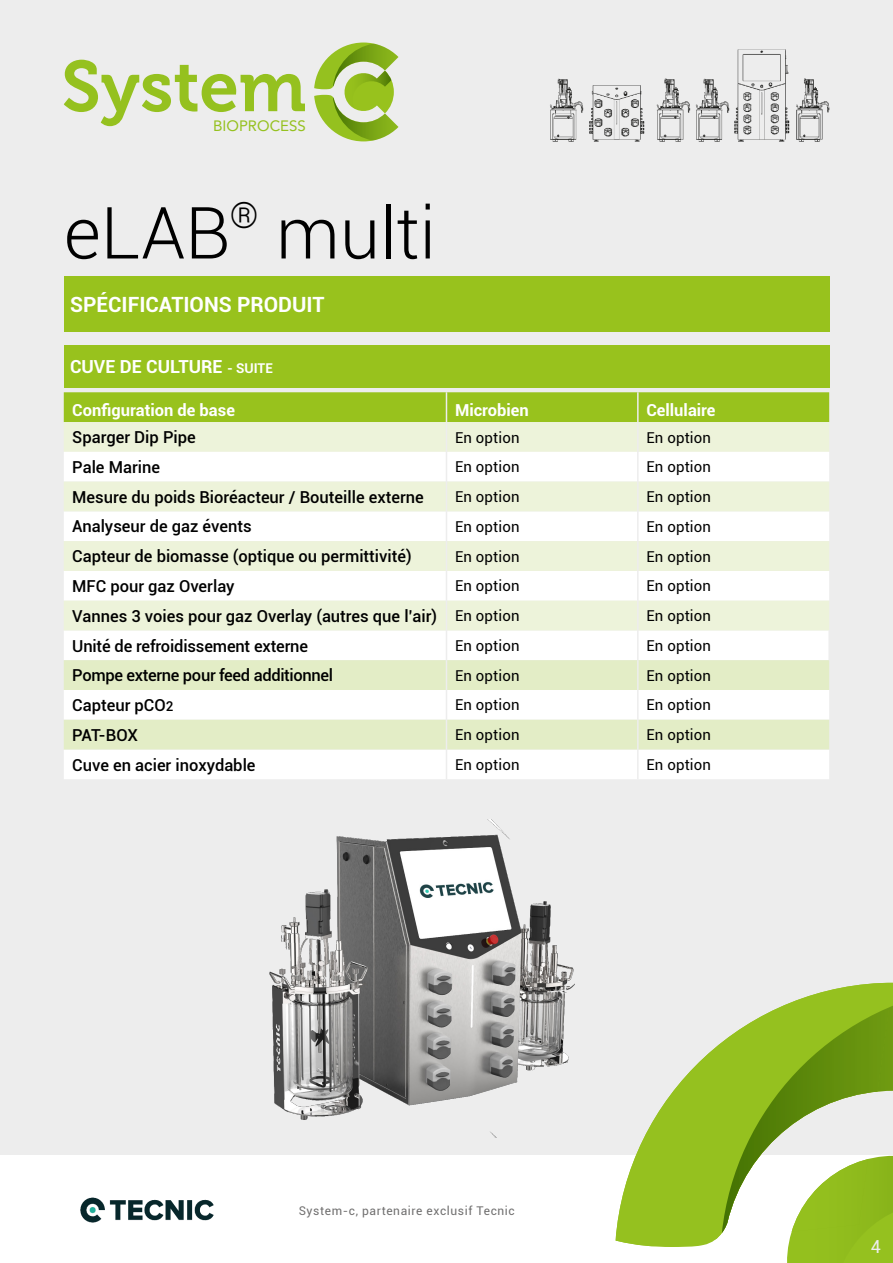
<style>
.page{position:relative;width:893px;height:1263px;background:#fff}
.page>*{position:absolute;margin:0;border:0;box-sizing:border-box;transform-origin:0 0}
._1-TitreProduit{font:300 72px "Roboto";color:#000}
._2-titreTabSpec{font:700 21px "Roboto";color:#fff}
._2-titreTabSpec-2{font:700 18px "Roboto";color:#fff}
.t1{font:18px "Roboto";color:#ededed}
._2-SsTitresTab{font:500 16.5px "Roboto";color:#000}
._2-SsTitresTab-2{font:700 16.5px "Roboto";color:#fff}
._2-SsTitresTab-3{font:500 16.5px "Roboto";letter-spacing:-.02em;color:#000}
._2-TxtSpecTab{font:15px "Roboto";letter-spacing:.01em;color:#000}
.t2{font:15px "Avenir";color:#95c11f}
.t3{font:12px "Roboto";letter-spacing:.05em;color:#706f6f}
.s1{font-size:13.5px}
</style>
<div class="page">
<div style="left:0;top:0;width:893px;height:1154px;background:#ededed"></div>
<svg style="left:64px;top:60px;width:241px;height:66px"></svg>
<svg style="left:314px;top:43px;width:84px;height:98px"></svg>
<img style="left:80px;top:1197px;width:134px;height:26px">
<div style="left:64px;top:276px;width:765px;height:56px;background:#98c21d"></div>
<svg style="left:64px;top:392px;width:765px;height:60px;background:#c2da7c"></svg>
<div style="left:64px;top:452px;width:765px;height:327px;background:#fff"></div>
<svg style="left:64px;top:482px;width:765px;height:148px;background:#f4f7e8"></svg>
<svg style="left:64px;top:660px;width:765px;height:89px;background:#ecf2d9"></svg>
<hr style="left:446px;top:392px;width:1px;height:30px;background:#ededed">
<hr style="left:446px;top:422px;width:1px;height:30px;background:#ededed">
<hr style="left:446px;top:452px;width:1px;height:30px;background:#ededed">
<svg style="left:446px;top:482px;width:1px;height:29px"></svg>
<hr style="left:446px;top:511px;width:1px;height:30px;background:#ededed">
<hr style="left:446px;top:571px;width:1px;height:30px;background:#ededed">
<hr style="left:446px;top:660px;width:1px;height:30px;background:#ededed">
<hr style="left:446px;top:690px;width:1px;height:30px;background:#ededed">
<svg style="left:446px;top:720px;width:1px;height:29px"></svg>
<hr style="left:446px;top:749px;width:1px;height:30px;background:#ededed">
<hr style="left:637px;top:392px;width:2px;height:30px;background:#ededed">
<hr style="left:637px;top:422px;width:2px;height:30px;background:#ededed">
<hr style="left:637px;top:452px;width:2px;height:30px;background:#ededed">
<hr style="left:637px;top:482px;width:2px;height:29px;background:#ededed">
<hr style="left:637px;top:511px;width:2px;height:30px;background:#ededed">
<hr style="left:637px;top:571px;width:2px;height:30px;background:#ededed">
<hr style="left:637px;top:660px;width:2px;height:30px;background:#ededed">
<hr style="left:637px;top:690px;width:2px;height:30px;background:#ededed">
<hr style="left:637px;top:720px;width:2px;height:29px;background:#ededed">
<hr style="left:637px;top:749px;width:2px;height:30px;background:#ededed">
<hr style="left:446px;top:630px;width:1px;height:30px;background:#ededed">
<hr style="left:637px;top:630px;width:2px;height:30px;background:#ededed">
<hr style="left:828px;top:630px;width:2px;height:30px;background:#ededed">
<hr style="left:446px;top:541px;width:1px;height:30px;background:#ededed">
<hr style="left:637px;top:541px;width:2px;height:30px;background:#ededed">
<svg style="left:446px;top:601px;width:1px;height:29px"></svg>
<hr style="left:637px;top:601px;width:2px;height:29px;background:#ededed">
<div style="left:64px;top:345px;width:765px;height:43px;background:#98c21d"></div>
<img style="left:550px;top:49px;width:280px;height:93px">
<img style="left:269px;top:820px;width:306px;height:318px">
<svg style="left:615px;top:983px;width:278px;height:264px;fill:#96c122"></svg>
<svg style="left:722px;top:989px;width:171px;height:274px"></svg>
<p class="t2" style="left:213px;top:114px;width:94px">BIOPROCESS</p>
<p class="_1-TitreProduit" style="left:64px;top:183px;width:374px">eLAB<sup>®</sup> multi</p>
<p class="_2-titreTabSpec" style="left:70px;top:290px;width:256px">SPÉCIFICATIONS PRODUIT</p>
<p class="_2-titreTabSpec-2" style="left:70px;top:354px;width:204px">CUVE DE CULTURE <span class="s1">- SUITE</span></p>
<p class="_2-SsTitresTab-2" style="left:72px;top:399px;width:164px">Configuration de base</p>
<p class="_2-SsTitresTab-2" style="left:455px;top:399px;width:75px">Microbien</p>
<p class="_2-SsTitresTab-2" style="left:646px;top:399px;width:71px">Cellulaire</p>
<p class="_2-SsTitresTab" style="left:72px;top:426px;width:125px">Sparger Dip Pipe</p>
<p class="_2-TxtSpecTab" style="left:455px;top:427px;width:66px">En option</p>
<p class="_2-TxtSpecTab" style="left:646px;top:427px;width:66px">En option</p>
<p class="_2-SsTitresTab" style="left:72px;top:455px;width:89px">Pale Marine</p>
<p class="_2-TxtSpecTab" style="left:455px;top:456px;width:66px">En option</p>
<p class="_2-TxtSpecTab" style="left:646px;top:456px;width:66px">En option</p>
<p class="_2-SsTitresTab" style="left:72px;top:485px;width:353px">Mesure du poids Bioréacteur / Bouteille externe</p>
<p class="_2-TxtSpecTab" style="left:455px;top:486px;width:66px">En option</p>
<p class="_2-TxtSpecTab" style="left:646px;top:486px;width:66px">En option</p>
<p class="_2-SsTitresTab" style="left:72px;top:515px;width:181px">Analyseur de gaz évents</p>
<p class="_2-TxtSpecTab" style="left:455px;top:516px;width:66px">En option</p>
<p class="_2-TxtSpecTab" style="left:646px;top:516px;width:66px">En option</p>
<p class="_2-SsTitresTab" style="left:72px;top:545px;width:341px">Capteur de biomasse (optique ou permittivité)</p>
<p class="_2-TxtSpecTab" style="left:455px;top:546px;width:66px">En option</p>
<p class="_2-TxtSpecTab" style="left:646px;top:546px;width:66px">En option</p>
<p class="_2-SsTitresTab" style="left:72px;top:574px;width:164px">MFC pour gaz Overlay</p>
<p class="_2-TxtSpecTab" style="left:455px;top:575px;width:66px">En option</p>
<p class="_2-TxtSpecTab" style="left:646px;top:575px;width:66px">En option</p>
<p class="_2-SsTitresTab" style="left:72px;top:604px;width:366px">Vannes 3 voies pour gaz Overlay (autres que l’air)</p>
<p class="_2-TxtSpecTab" style="left:455px;top:605px;width:66px">En option</p>
<p class="_2-TxtSpecTab" style="left:646px;top:605px;width:66px">En option</p>
<p class="_2-SsTitresTab" style="left:72px;top:634px;width:237px">Unité de refroidissement externe</p>
<p class="_2-TxtSpecTab" style="left:455px;top:635px;width:66px">En option</p>
<p class="_2-TxtSpecTab" style="left:646px;top:635px;width:66px">En option</p>
<p class="_2-SsTitresTab-3" style="left:72px;top:664px;width:262px">Pompe externe pour feed additionnel</p>
<p class="_2-TxtSpecTab" style="left:455px;top:665px;width:66px">En option</p>
<p class="_2-TxtSpecTab" style="left:646px;top:665px;width:66px">En option</p>
<p class="_2-SsTitresTab" style="left:72px;top:693px;width:103px">Capteur pCO<span class="s1">2</span></p>
<p class="_2-TxtSpecTab" style="left:455px;top:695px;width:66px">En option</p>
<p class="_2-TxtSpecTab" style="left:646px;top:695px;width:66px">En option</p>
<p class="_2-SsTitresTab" style="left:72px;top:723px;width:67px">PAT-BOX</p>
<p class="_2-TxtSpecTab" style="left:455px;top:724px;width:66px">En option</p>
<p class="_2-TxtSpecTab" style="left:646px;top:724px;width:66px">En option</p>
<p class="_2-SsTitresTab" style="left:72px;top:753px;width:185px">Cuve en acier inoxydable</p>
<p class="_2-TxtSpecTab" style="left:455px;top:754px;width:66px">En option</p>
<p class="_2-TxtSpecTab" style="left:646px;top:754px;width:66px">En option</p>
<p class="t3" style="left:299px;top:1202px;width:218px">System-c, partenaire exclusif Tecnic</p>
<p class="t1" style="left:871px;top:1234px;width:12px">4</p>
</div>
